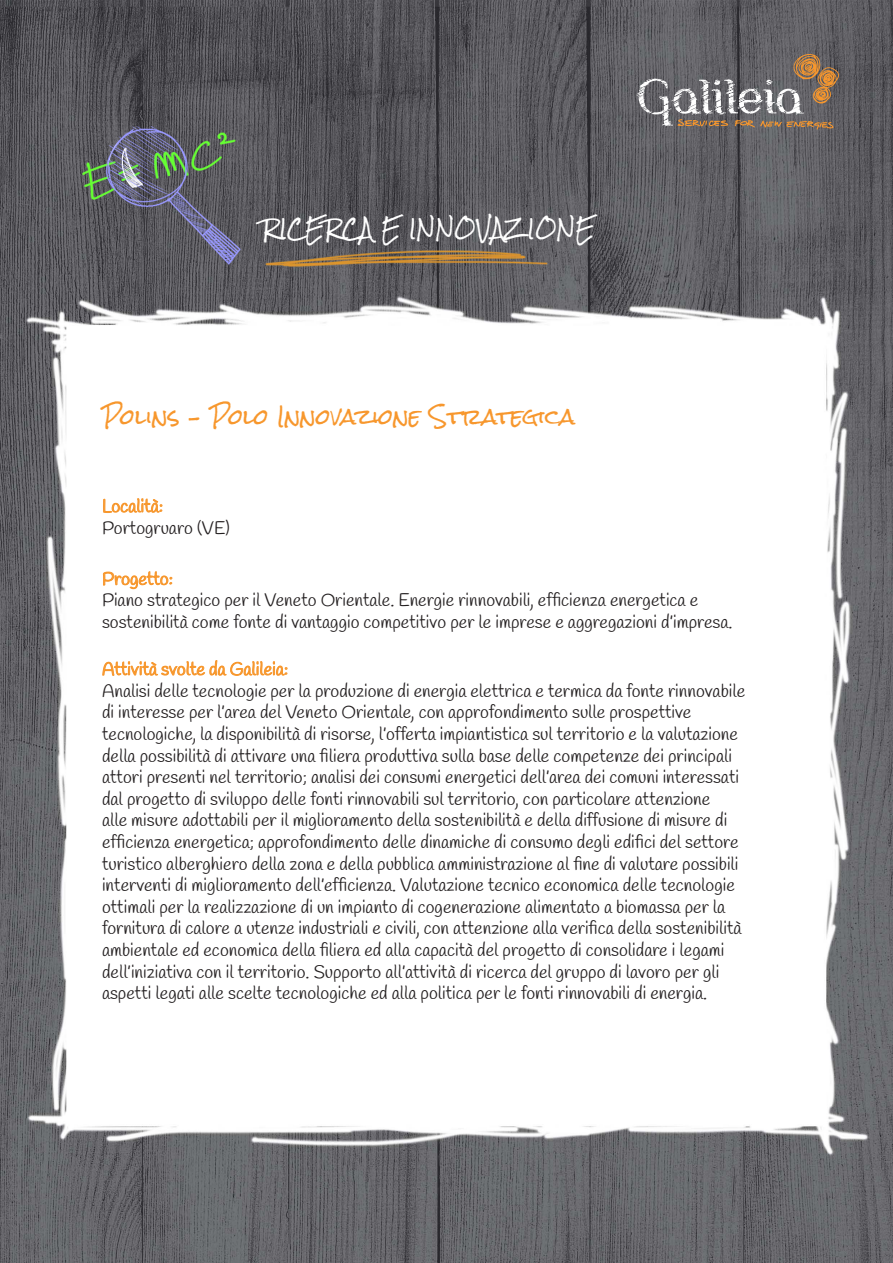
<style>
.page{position:relative;width:893px;height:1263px;background:#fff}
.page>*{position:absolute;margin:0;border:0;box-sizing:border-box;transform-origin:0 0}
.t1{font:21px "Rock Salt";color:#f7972d}
.t2{font:20.25px "Rock Salt";color:#fff}
.t3{font:18px/21.6px "Handlee";color:#231f20}
.t4{font:18px "Handlee";color:#f7972d}
</style>
<div class="page">
<img style="left:0;top:0;width:893px;height:1263px">
<svg style="left:637px;top:54px;width:202px;height:76px;background:#7b7471"></svg>
<img style="left:287px;top:234px;width:265px;height:47px">
<svg style="left:103px;top:498px;width:60px;height:15px"></svg>
<svg style="left:102px;top:571px;width:71px;height:20px"></svg>
<svg style="left:102px;top:660px;width:186px;height:19px"></svg>
<img style="left:48px;top:81px;width:239px;height:232px">
<p class="t2" style="left:262px;top:218px;width:334px">RICERCA E INNOVAZIONE</p>
<p class="t1" style="left:102px;top:406px;width:475px">Polins – Polo Innovazione Strategica</p>
<p class="t4" style="left:102px;top:495px;width:63px">Località:</p>
<p class="t3" style="left:102px;top:518px;width:129px">Portogruaro (VE)</p>
<p class="t4" style="left:102px;top:568px;width:73px">Progetto:</p>
<p class="t3" style="left:102px;top:591px;width:632px">Piano strategico per il Veneto Orientale. Energie rinnovabili, efficienza energetica e sostenibilità come fonte di vantaggio competitivo per le imprese e aggregazioni d’impresa.</p>
<p class="t4" style="left:102px;top:658px;width:188px">Attività svolte da Galileia:</p>
<p class="t3" style="left:102px;top:681px;width:645px">Analisi delle tecnologie per la produzione di energia elettrica e termica da fonte rinnovabile di interesse per l’area del Veneto Orientale, con approfondimento sulle prospettive tecnologiche, la disponibilità di risorse, l’offerta impiantistica sul territorio e la valutazione della possibilità di attivare una filiera produttiva sulla base delle competenze dei principali attori presenti nel territorio; analisi dei consumi energetici dell’area dei comuni interessati dal progetto di sviluppo delle fonti rinnovabili sul territorio, con particolare attenzione<br>alle misure adottabili per il miglioramento della sostenibilità e della diffusione di misure di efficienza energetica; approfondimento delle dinamiche di consumo degli edifici del settore turistico alberghiero della zona e della pubblica amministrazione al fine di valutare possibili interventi di miglioramento dell’efficienza. Valutazione tecnico economica delle tecnologie ottimali per la realizzazione di un impianto di cogenerazione alimentato a biomassa per la fornitura di calore a utenze industriali e civili, con attenzione alla verifica della sostenibilità ambientale ed economica della filiera ed alla capacità del progetto di consolidare i legami dell’iniziativa con il territorio. Supporto all’attività di ricerca del gruppo di lavoro per gli aspetti legati alle scelte tecnologiche ed alla politica per le fonti rinnovabili di energia.</p>
</div>
